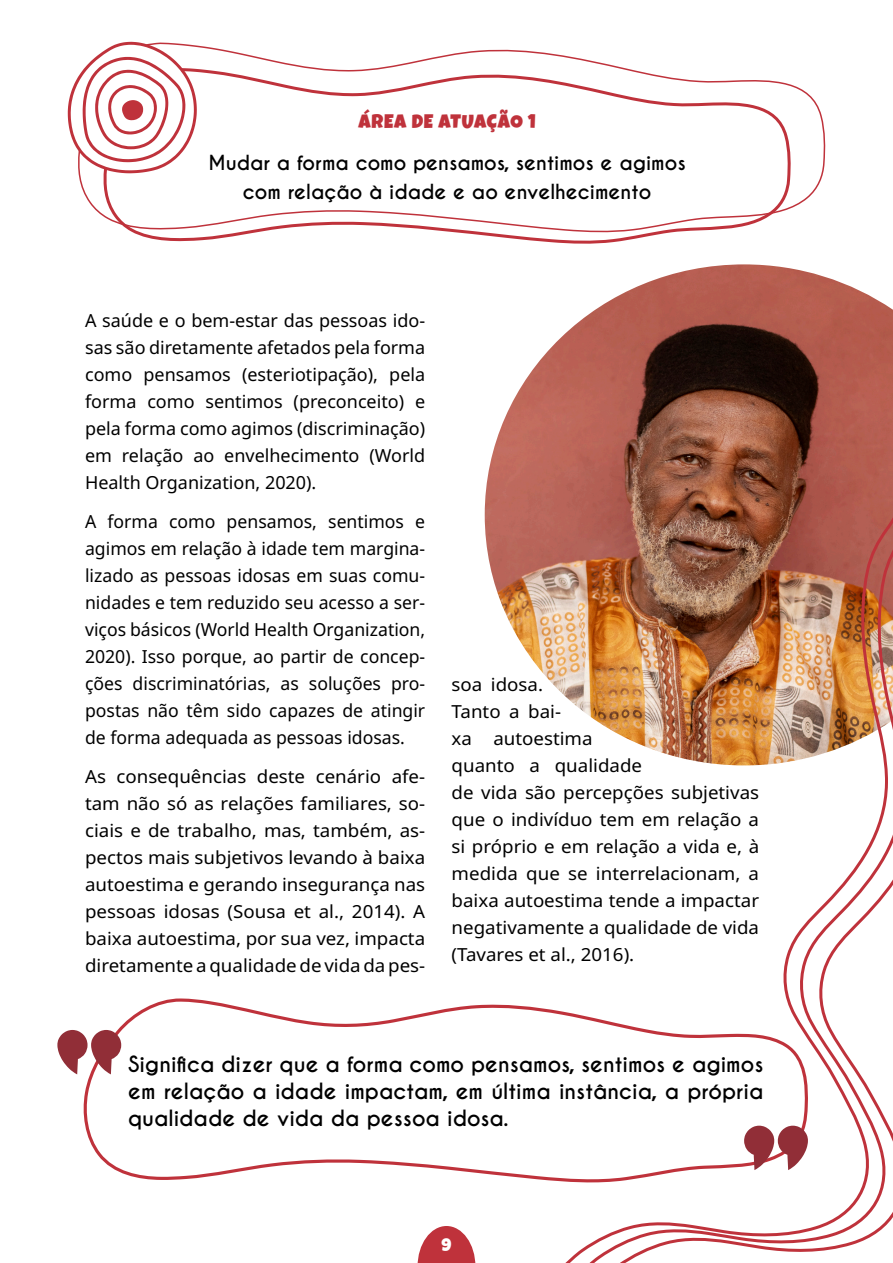
<style>
.page{position:relative;width:893px;height:1263px;background:#fff}
.page>*{position:absolute;margin:0;border:0;box-sizing:border-box;transform-origin:0 0}
.t1{font:700 21px/27px "Caviar Dreams";color:#000;text-align:justify}
.t2{font:700 19.5px/29.2px "Caviar Dreams";color:#000;text-align:center}
.t3{font:19.5px "Luckiest Guy";letter-spacing:.04em;color:#bf323b}
.t4{font:18px/27px "Noto Sans";color:#000;text-align:justify}
.t5{font:18px/27px "Noto Sans";color:#000;text-align:justify;scale:1.04 1}
.t6{font:18px "Luckiest Guy";color:#fff}
</style>
<div class="page">
<img style="left:485px;top:264px;width:408px;height:403px">
<svg style="left:418px;top:1226px;width:57px;height:37px"></svg>
<svg style="left:68px;top:77px;width:10px;height:73px"></svg>
<svg style="left:134px;top:233px;width:532px;height:11px"></svg>
<svg style="left:83px;top:998px;width:455px;height:182px"></svg>
<svg style="left:78px;top:42px;width:748px;height:191px"></svg>
<svg style="left:57px;top:1030px;width:64px;height:44px"></svg>
<svg style="left:538px;top:494px;width:355px;height:687px"></svg>
<svg style="left:554px;top:501px;width:339px;height:762px"></svg>
<img style="left:573px;top:510px;width:320px;height:753px">
<p class="t3" style="left:358px;top:108px;width:179px">ÁREA DE ATUAÇÃO 1</p>
<p class="t2" style="left:208px;top:148px;width:479px">Mudar a forma como pensamos, sentimos e agimos com relação à idade e ao envelhecimento</p>
<p class="t4" style="left:85px;top:307px;width:342px">A saúde e o bem-estar das pessoas ido&shy;sas são diretamente afetados pela forma como pensamos (esteriotipação), pela forma como sentimos (preconceito) e pela forma como agimos (discriminação) em relação ao envelhecimento (World Health Organization, 2020).</p>
<p class="t4" style="left:85px;top:508px;width:342px">A forma como pensamos, sentimos e agimos em relação à idade tem margina&shy;lizado as pessoas idosas em suas comu&shy;nidades e tem reduzido seu acesso a ser&shy;viços básicos (World Health Organization, 2020). Isso porque, ao partir de concep&shy;ções discriminatórias, as soluções pro&shy;postas não têm sido capazes de atingir de forma adequada as pessoas idosas.</p>
<p class="t5" style="left:85px;top:763px;width:329px">As consequências deste cenário afe&shy;tam não só as relações familiares, so&shy;ciais e de trabalho, mas, também, as&shy;pectos mais subjetivos levando à baixa autoestima e gerando insegurança nas pessoas idosas (Sousa et al., 2014). A baixa autoestima, por sua vez, impacta diretamente a qualidade de vida da pes-</p>
<p class="t5" style="left:452px;top:671px;width:297px;text-align:left">soa idosa.<br>Tanto a bai-<br>xa autoestima<br>quanto a qualidade<br>de vida são percepções subjetivas que o indivíduo tem em relação a si próprio e em relação a vida e, à medida que se interrelacionam, a baixa autoestima tende a impactar negativamente a qualidade de vida (Tavares et al., 2016).</p>
<p class="t1" style="left:128px;top:1051px;width:637px">Significa dizer que a forma como pensamos, sentimos e agimos em relação a idade impactam, em última instância, a própria qualidade de vida da pessoa idosa.</p>
<p class="t6" style="left:441px;top:1233px;width:11px">9</p>
</div>
